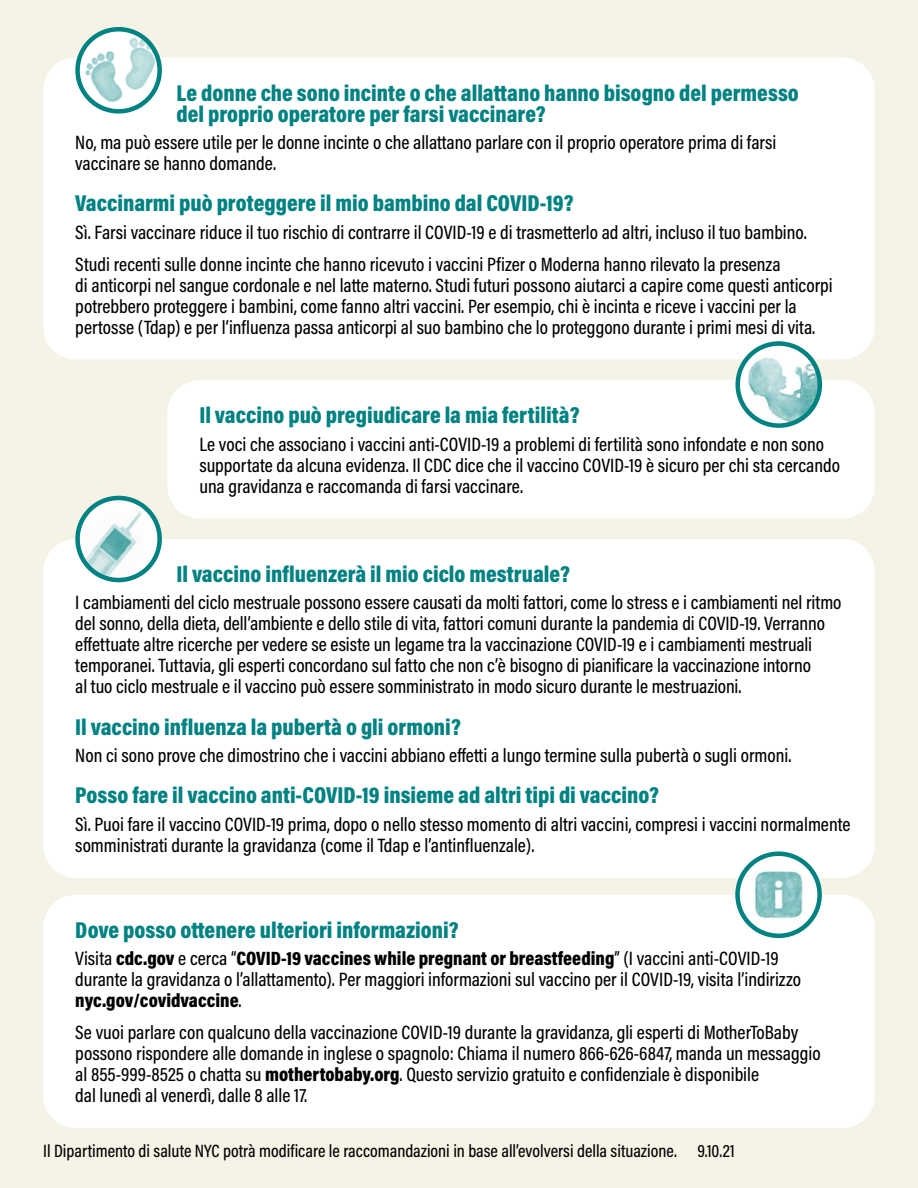
<style>
.page{position:relative;width:918px;height:1188px;background:#f4f2e3}
.page>*{position:absolute;margin:0;border:0;box-sizing:border-box;transform-origin:0 0}
.Heading{font:900 23.25px/21px "Acumin Pro Cond";color:#008282}
.Body{font:500 19.5px/21px "Acumin Pro Cond";color:#000}
.t1{font:500 18px "Acumin Pro Cond";color:#000}
.s1{font-weight:900}
</style>
<div class="page">
<div style="left:167px;top:380px;width:708px;height:139px;background:#fff;border-radius:32px"></div>
<div style="left:43px;top:58px;width:832px;height:301px;background:#fff;border-radius:32px"></div>
<div style="left:43px;top:895px;width:832px;height:233px;background:#fff;border-radius:32px"></div>
<div style="left:43px;top:539px;width:832px;height:339px;background:#fff;border-radius:32px"></div>
<svg style="left:78px;top:29px;width:82px;height:82px"></svg>
<img style="left:80px;top:34px;width:80px;height:69px">
<div style="left:75px;top:27px;width:87px;height:87px;border:4px solid #008282;border-radius:50%"></div>
<img style="left:738px;top:344px;width:82px;height:82px;border-radius:41px">
<div style="left:735px;top:341px;width:87px;height:87px;border:4px solid #008282;border-radius:50%"></div>
<img style="left:79px;top:498px;width:81px;height:82px">
<div style="left:75px;top:496px;width:87px;height:86px;border:4px solid #008282;border-radius:50%"></div>
<svg style="left:738px;top:854px;width:82px;height:82px"></svg>
<img style="left:748px;top:865px;width:63px;height:59px">
<div style="left:735px;top:851px;width:87px;height:87px;border:4px solid #008282;border-radius:50%"></div>
<p class="Heading" style="left:177px;top:81px;width:624px">Le donne che sono incinte o che allattano hanno bisogno del permesso del proprio operatore per farsi vaccinare?</p>
<p class="Body" style="left:75px;top:131px;width:703px">No, ma può essere utile per le donne incinte o che allattano parlare con il proprio operatore prima di farsi vaccinare se hanno domande.</p>
<p class="Heading" style="left:75px;top:192px;width:500px">Vaccinarmi può proteggere il mio bambino dal COVID-19?</p>
<p class="Body" style="left:75px;top:221px;width:733px">Sì. Farsi vaccinare riduce il tuo rischio di contrarre il COVID-19 e di trasmetterlo ad altri, incluso il tuo bambino.</p>
<p class="Body" style="left:75px;top:253px;width:759px">Studi recenti sulle donne incinte che hanno ricevuto i vaccini Pfizer o Moderna hanno rilevato la presenza<br>di anticorpi nel sangue cordonale e nel latte materno. Studi futuri possono aiutarci a capire come questi anticorpi potrebbero proteggere i bambini, come fanno altri vaccini. Per esempio, chi è incinta e riceve i vaccini per la pertosse (Tdap) e per l’influenza passa anticorpi al suo bambino che lo proteggono durante i primi mesi di vita.</p>
<p class="Heading" style="left:200px;top:404px;width:382px">Il vaccino può pregiudicare la mia fertilità?</p>
<p class="Body" style="left:200px;top:433px;width:642px">Le voci che associano i vaccini anti-COVID-19 a problemi di fertilità sono infondate e non sono supportate da alcuna evidenza. Il CDC dice che il vaccino COVID-19 è sicuro per chi sta cercando una gravidanza e raccomanda di farsi vaccinare.</p>
<p class="Heading" style="left:177px;top:563px;width:395px">Il vaccino influenzerà il mio ciclo mestruale?</p>
<p class="Body" style="left:75px;top:592px;width:768px">I cambiamenti del ciclo mestruale possono essere causati da molti fattori, come lo stress e i cambiamenti nel ritmo del sonno, della dieta, dell’ambiente e dello stile di vita, fattori comuni durante la pandemia di COVID-19. Verranno effettuate altre ricerche per vedere se esiste un legame tra la vaccinazione COVID-19 e i cambiamenti mestruali temporanei. Tuttavia, gli esperti concordano sul fatto che non c’è bisogno di pianificare la vaccinazione intorno<br>al tuo ciclo mestruale e il vaccino può essere somministrato in modo sicuro durante le mestruazioni.</p>
<p class="Heading" style="left:75px;top:716px;width:387px">Il vaccino influenza la pubertà o gli ormoni?</p>
<p class="Body" style="left:75px;top:745px;width:718px">Non ci sono prove che dimostrino che i vaccini abbiano effetti a lungo termine sulla pubertà o sugli ormoni.</p>
<p class="Heading" style="left:75px;top:784px;width:585px">Posso fare il vaccino anti-COVID-19 insieme ad altri tipi di vaccino?</p>
<p class="Body" style="left:75px;top:813px;width:777px">Sì. Puoi fare il vaccino COVID-19 prima, dopo o nello stesso momento di altri vaccini, compresi i vaccini normalmente somministrati durante la gravidanza (come il Tdap e l’antinfluenzale).</p>
<p class="Heading" style="left:75px;top:919px;width:385px">Dove posso ottenere ulteriori informazioni?</p>
<p class="Body" style="left:75px;top:948px;width:727px">Visita <span class="s1">cdc.gov</span> e cerca “<span class="s1">COVID-19 vaccines while pregnant or breastfeeding</span>” (I vaccini anti-COVID-19 durante la gravidanza o l’allattamento). Per maggiori informazioni sul vaccino per il COVID-19, visita l’indirizzo <span class="s1">nyc.gov/covidvaccine</span>.</p>
<p class="Body" style="left:75px;top:1021px;width:747px">Se vuoi parlare con qualcuno della vaccinazione COVID-19 durante la gravidanza, gli esperti di MotherToBaby possono rispondere alle domande in inglese o spagnolo: Chiama il numero 866-626-6847, manda un messaggio al 855-999-8525 o chatta su <span class="s1">mothertobaby.org</span>. Questo servizio gratuito e confidenziale è disponibile<br>dal lunedì al venerdì, dalle 8 alle 17.</p>
<p class="t1" style="left:43px;top:1139px;width:693px">Il Dipartimento di salute NYC potrà modificare le raccomandazioni in base all’evolversi della situazione. 9.10.21</p>
</div>
